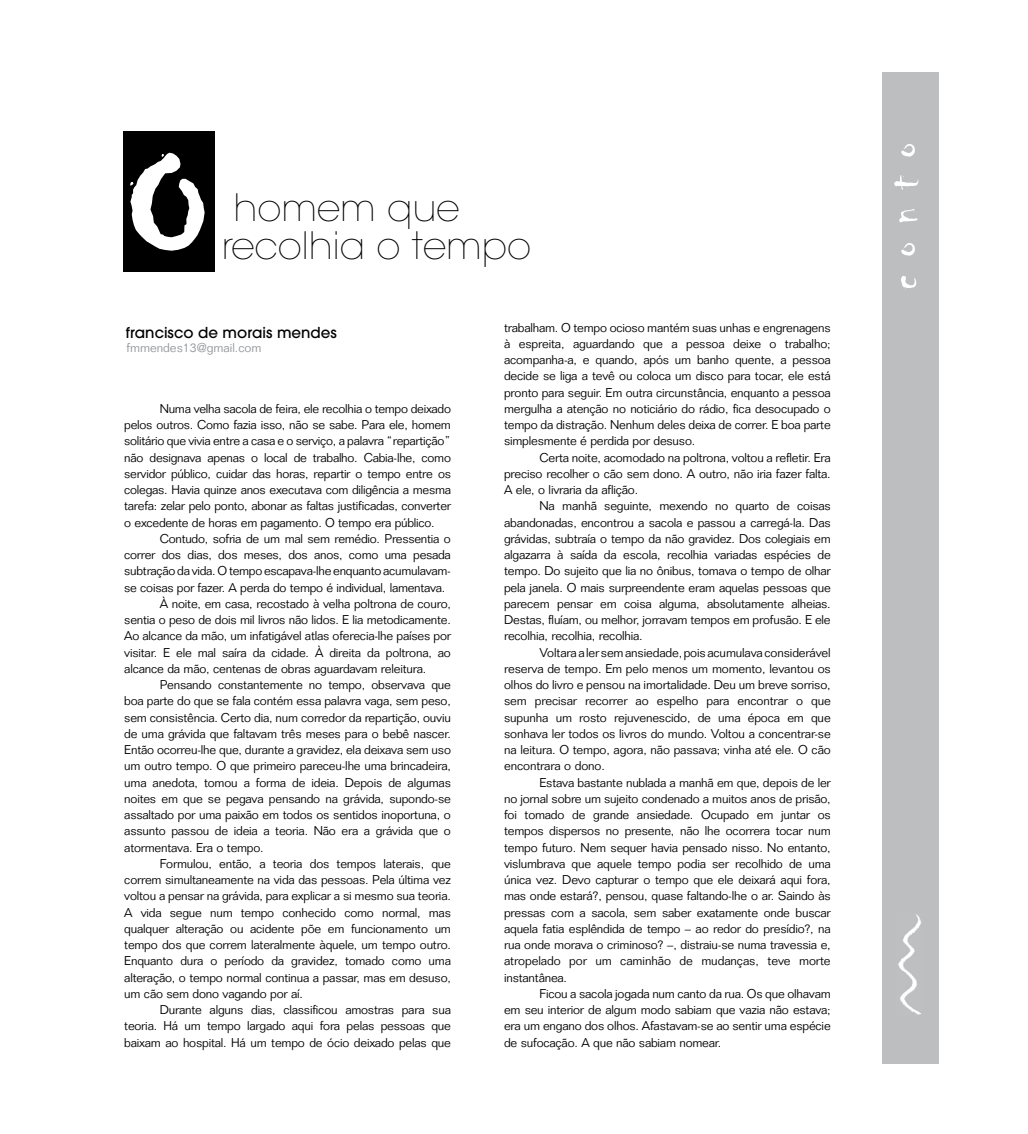
<style>
.page{position:relative;width:1028px;height:1134px;background:#fff}
.page>*{position:absolute;margin:0;border:0;box-sizing:border-box;transform-origin:0 0}
.t1{font:188.75px "Chiller LET Plain 10";color:#fff}
.t2{font:50px "Chiller LET Plain 10";color:#fff}
.t3{font:200 37.5px "Avant Garde";color:#000}
.t4{font:500 15px "Avant Garde";color:#000}
.t5{font:300 12.5px/16.2px "Folio";letter-spacing:-.015em;color:#000;text-align:justify}
.t6{font:300 12.5px "Folio";color:#939598}
</style>
<div class="page">
<div style="left:882px;top:72px;width:57px;height:992px;background:#bcbec0"></div>
<img style="left:898px;top:914px;width:23px;height:101px">
<div style="left:123px;top:131px;width:91px;height:141px;background:#000"></div>
<h1 class="t1" style="left:124px;top:104px;width:89px">O</h1>
<h3 class="t3" style="left:233px;top:186px;width:228px">homem que</h3>
<h3 class="t3" style="left:222px;top:223px;width:311px">recolhia o tempo</h3>
<p class="t4" style="left:126px;top:324px;width:212px">francisco de morais mendes</p>
<p class="t6" style="left:126px;top:340px;width:137px">fmmendes13@gmail.com</p>
<p class="t5" style="left:124px;top:400px;width:328px;text-indent:35px">Numa velha sacola de feira, ele recolhia o tempo deixado pelos outros. Como fazia isso, não se sabe. Para ele, homem solitário que vivia entre a casa e o serviço, a palavra “repartição” não designava apenas o local de trabalho. Cabia-lhe, como servidor público, cuidar das horas, repartir o tempo entre os colegas. Havia quinze anos executava com diligência a mesma tarefa: zelar pelo ponto, abonar as faltas justificadas, converter o excedente de horas em pagamento. O tempo era público.</p>
<p class="t5" style="left:160px;top:530px;width:293px">Contudo, sofria de um mal sem remédio. Pressentia o</p>
<p class="t5" style="left:124px;top:546px;width:328px">correr dos dias, dos meses, dos anos, como uma pesada</p>
<p class="t5" style="left:124px;top:563px;width:328px">subtração da vida. O tempo escapava-lhe enquanto acumulavam-</p>
<p class="t5" style="left:124px;top:579px;width:322px">se coisas por fazer. A perda do tempo é individual, lamentava.</p>
<p class="t5" style="left:160px;top:595px;width:293px">À noite, em casa, recostado à velha poltrona de couro,</p>
<p class="t5" style="left:124px;top:611px;width:328px">sentia o peso de dois mil livros não lidos. E lia metodicamente.</p>
<p class="t5" style="left:124px;top:628px;width:328px">Ao alcance da mão, um infatigável atlas oferecia-lhe países por</p>
<p class="t5" style="left:124px;top:644px;width:328px">visitar. E ele mal saíra da cidade. À direita da poltrona, ao</p>
<p class="t5" style="left:124px;top:660px;width:303px">alcance da mão, centenas de obras aguardavam releitura.</p>
<p class="t5" style="left:160px;top:676px;width:293px">Pensando constantemente no tempo, observava que</p>
<p class="t5" style="left:124px;top:693px;width:328px">boa parte do que se fala contém essa palavra vaga, sem peso,</p>
<p class="t5" style="left:124px;top:709px;width:328px">sem consistência. Certo dia, num corredor da repartição, ouviu</p>
<p class="t5" style="left:124px;top:725px;width:328px">de uma grávida que faltavam três meses para o bebê nascer.</p>
<p class="t5" style="left:124px;top:741px;width:328px">Então ocorreu-lhe que, durante a gravidez, ela deixava sem uso</p>
<p class="t5" style="left:124px;top:758px;width:328px">um outro tempo. O que primeiro pareceu-lhe uma brincadeira,</p>
<p class="t5" style="left:124px;top:774px;width:328px">uma anedota, tomou a forma de ideia. Depois de algumas</p>
<p class="t5" style="left:124px;top:790px;width:328px">noites em que se pegava pensando na grávida, supondo-se</p>
<p class="t5" style="left:124px;top:806px;width:328px">assaltado por uma paixão em todos os sentidos inoportuna, o</p>
<p class="t5" style="left:124px;top:823px;width:328px">assunto passou de ideia a teoria. Não era a grávida que o</p>
<p class="t5" style="left:124px;top:839px;width:141px">atormentava. Era o tempo.</p>
<p class="t5" style="left:160px;top:855px;width:293px">Formulou, então, a teoria dos tempos laterais, que</p>
<p class="t5" style="left:124px;top:871px;width:328px">correm simultaneamente na vida das pessoas. Pela última vez</p>
<p class="t5" style="left:124px;top:888px;width:328px">voltou a pensar na grávida, para explicar a si mesmo sua teoria.</p>
<p class="t5" style="left:124px;top:904px;width:328px">A vida segue num tempo conhecido como normal, mas</p>
<p class="t5" style="left:124px;top:920px;width:328px">qualquer alteração ou acidente põe em funcionamento um</p>
<p class="t5" style="left:124px;top:936px;width:328px">tempo dos que correm lateralmente àquele, um tempo outro.</p>
<p class="t5" style="left:124px;top:953px;width:328px">Enquanto dura o período da gravidez, tomado como uma</p>
<p class="t5" style="left:124px;top:969px;width:328px">alteração, o tempo normal continua a passar, mas em desuso,</p>
<p class="t5" style="left:124px;top:985px;width:180px">um cão sem dono vagando por aí.</p>
<p class="t5" style="left:160px;top:1001px;width:293px">Durante alguns dias, classificou amostras para sua</p>
<p class="t5" style="left:124px;top:1018px;width:328px">teoria. Há um tempo largado aqui fora pelas pessoas que</p>
<p class="t5" style="left:124px;top:1034px;width:328px">baixam ao hospital. Há um tempo de ócio deixado pelas que</p>
<p class="t5" style="left:504px;top:319px;width:328px">trabalham. O tempo ocioso mantém suas unhas e engrenagens à espreita, aguardando que a pessoa deixe o trabalho; acompanha-a, e quando, após um banho quente, a pessoa decide se liga a tevê ou coloca um disco para tocar, ele está pronto para seguir. Em outra circunstância, enquanto a pessoa mergulha a atenção no noticiário do rádio, fica desocupado o tempo da distração. Nenhum deles deixa de correr. E boa parte simplesmente é perdida por desuso.</p>
<p class="t5" style="left:504px;top:449px;width:328px;text-indent:35px">Certa noite, acomodado na poltrona, voltou a refletir. Era preciso recolher o cão sem dono. A outro, não iria fazer falta.<br>A ele, o livraria da aflição.</p>
<p class="t5" style="left:504px;top:498px;width:328px;text-indent:35px">Na manhã seguinte, mexendo no quarto de coisas abandonadas, encontrou a sacola e passou a carregá-la. Das grávidas, subtraía o tempo da não gravidez. Dos colegiais em algazarra à saída da escola, recolhia variadas espécies de tempo. Do sujeito que lia no ônibus, tomava o tempo de olhar pela janela. O mais surpreendente eram aquelas pessoas que parecem pensar em coisa alguma, absolutamente alheias.<br>Destas, fluíam, ou melhor, jorravam tempos em profusão. E ele recolhia, recolhia, recolhia.</p>
<p class="t5" style="left:504px;top:644px;width:328px;text-indent:35px">Voltara a ler sem ansiedade, pois acumulava considerável reserva de tempo. Em pelo menos um momento, levantou os olhos do livro e pensou na imortalidade. Deu um breve sorriso, sem precisar recorrer ao espelho para encontrar o que supunha um rosto rejuvenescido, de uma época em que sonhava ler todos os livros do mundo. Voltou a concentrar-se na leitura. O tempo, agora, não passava; vinha até ele. O cão encontrara o dono.</p>
<p class="t5" style="left:504px;top:774px;width:328px;text-indent:35px">Estava bastante nublada a manhã em que, depois de ler no jornal sobre um sujeito condenado a muitos anos de prisão, foi tomado de grande ansiedade. Ocupado em juntar os tempos dispersos no presente, não lhe ocorrera tocar num tempo futuro. Nem sequer havia pensado nisso. No entanto, vislumbrava que aquele tempo podia ser recolhido de uma única vez. Devo capturar o tempo que ele deixará aqui fora, mas onde estará?, pensou, quase faltando-lhe o ar. Saindo às pressas com a sacola, sem saber exatamente onde buscar aquela fatia esplêndida de tempo – ao redor do presídio?, na rua onde morava o criminoso? –, distraiu-se numa travessia e, atropelado por um caminhão de mudanças, teve morte instantânea.</p>
<p class="t5" style="left:504px;top:985px;width:328px;text-indent:35px">Ficou a sacola jogada num canto da rua. Os que olhavam em seu interior de algum modo sabiam que vazia não estava; era um engano dos olhos. Afastavam-se ao sentir uma espécie de sufocação. A que não sabiam nomear.</p>
<h2 class="t2" style="left:874px;top:290px;width:149px;rotate:-90deg">conto</h2>
</div>
